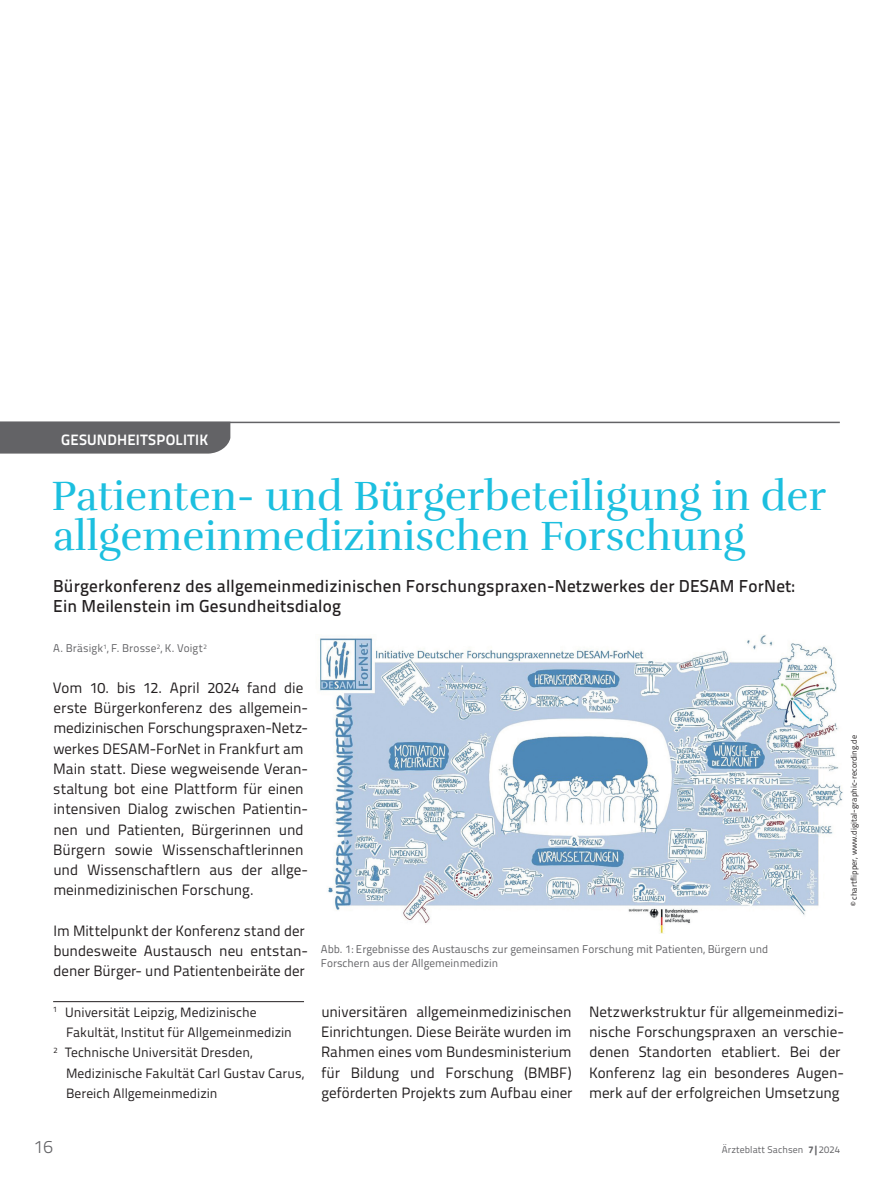
<style>
.page{position:relative;width:893px;height:1191px;background:#fff}
.page>*{position:absolute;margin:0;border:0;box-sizing:border-box;transform-origin:0 0}
.t1{font:42px/39px "Rufina";color:#1cbfdf}
.t2{font:300 18px "Titillium Text";color:#636366}
.t3{font:500 17.25px/20.2px "Titillium Text";letter-spacing:.01em;color:#231f20}
.t4{font:15px/20.2px "Titillium Text";color:#231f20}
.t5{font:700 15px "Titillium Text";letter-spacing:.015em;color:#fff}
.t6{font:13.5px "Titillium Text";color:#231f20}
.t7{font:11.25px/13.5px "Titillium Text";color:#636366}
.t8{font:9.75px "Titillium Text";letter-spacing:.01em;color:#636366}
.t9{font:8.25px "Titillium Text";color:#231f20}
.s1{font-weight:800}
</style>
<div class="page">
<hr style="left:53px;top:1001px;width:251px;height:1px;background:#231f20">
<img style="left:318px;top:634px;width:525px;height:299px">
<div style="left:0;top:423px;width:230px;height:30px;background:#636366"></div>
<hr style="left:0;top:422px;width:840px;height:1px;background:#636366">
<p class="t5" style="left:61px;top:428px;width:149px">GESUNDHEITSPOLITIK</p>
<h1 class="t1" style="left:52px;top:477px;width:776px">Patienten- und Bürgerbeteiligung in der allgemeinmedizinischen Forschung</h1>
<p class="t3" style="left:53px;top:574px;width:743px">Bürgerkonferenz des allgemeinmedizinischen Forschungspraxen-Netzwerkes der DESAM ForNet:<br>Ein Meilenstein im Gesundheitsdialog</p>
<p class="t7" style="left:53px;top:641px;width:155px">A. Bräsigk<sup>1</sup>, F. Brosse<sup>2</sup>, K. Voigt<sup>2</sup></p>
<p class="t4" style="left:53px;top:676px;width:257px">Vom 10. bis 12. April 2024 fand die erste Bürgerkonferenz des allgemein&shy;medizinischen Forschungspraxen-Netz&shy;werkes DESAM-ForNet in Frankfurt am Main statt. Diese wegweisende Veran&shy;staltung bot eine Plattform für einen intensiven Dialog zwischen Patientin&shy;nen und Patienten, Bürgerinnen und Bürgern sowie Wissenschaftlerinnen und Wissenschaftlern aus der allge&shy;meinmedizinischen Forschung.</p>
<p class="t4" style="left:53px;top:919px;width:256px">Im Mittelpunkt der Konferenz stand der bundesweite Austausch neu entstan&shy;dener Bürger- und Patientenbeiräte der</p>
<p class="t7" style="left:321px;top:942px;width:449px">Abb. 1: Ergebnisse des Austauschs zur gemeinsamen Forschung mit Patienten, Bürgern und<br>Forschern aus der Allgemeinmedizin</p>
<p class="t9" style="left:848px;top:906px;width:173px;rotate:-90deg">© chartflipper, www.digital-graphic-recording.de</p>
<p class="t6" style="left:53px;top:1002px;width:205px"><sup>1</sup> Universität Leipzig, Medizinische</p>
<p class="t6" style="left:66px;top:1022px;width:227px">Fakultät, Institut für Allgemeinmedizin</p>
<p class="t6" style="left:53px;top:1042px;width:201px"><sup>2</sup> Technische Universität Dresden,</p>
<p class="t6" style="left:66px;top:1063px;width:239px">Medizinische Fakultät Carl Gustav Carus,</p>
<p class="t6" style="left:66px;top:1083px;width:153px">Bereich Allgemeinmedizin</p>
<p class="t4" style="left:321px;top:1000px;width:253px;text-align:justify">universitären allgemeinmedizinischen Einrichtungen. Diese Beiräte wurden im Rahmen eines vom Bundesministerium für Bildung und Forschung (BMBF) geförderten Projekts zum Aufbau einer</p>
<p class="t4" style="left:589px;top:1000px;width:256px">Netzwerkstruktur für allgemeinmedizi&shy;nische Forschungspraxen an verschie&shy;denen Standorten etabliert. Bei der Konferenz lag ein besonderes Augen&shy;merk auf der erfolgreichen Umsetzung</p>
<p class="t2" style="left:34px;top:1133px;width:21px">16</p>
<p class="t8" style="left:722px;top:1142px;width:119px">Ärzteblatt Sachsen <span class="s1">7|</span>2024</p>
</div>
